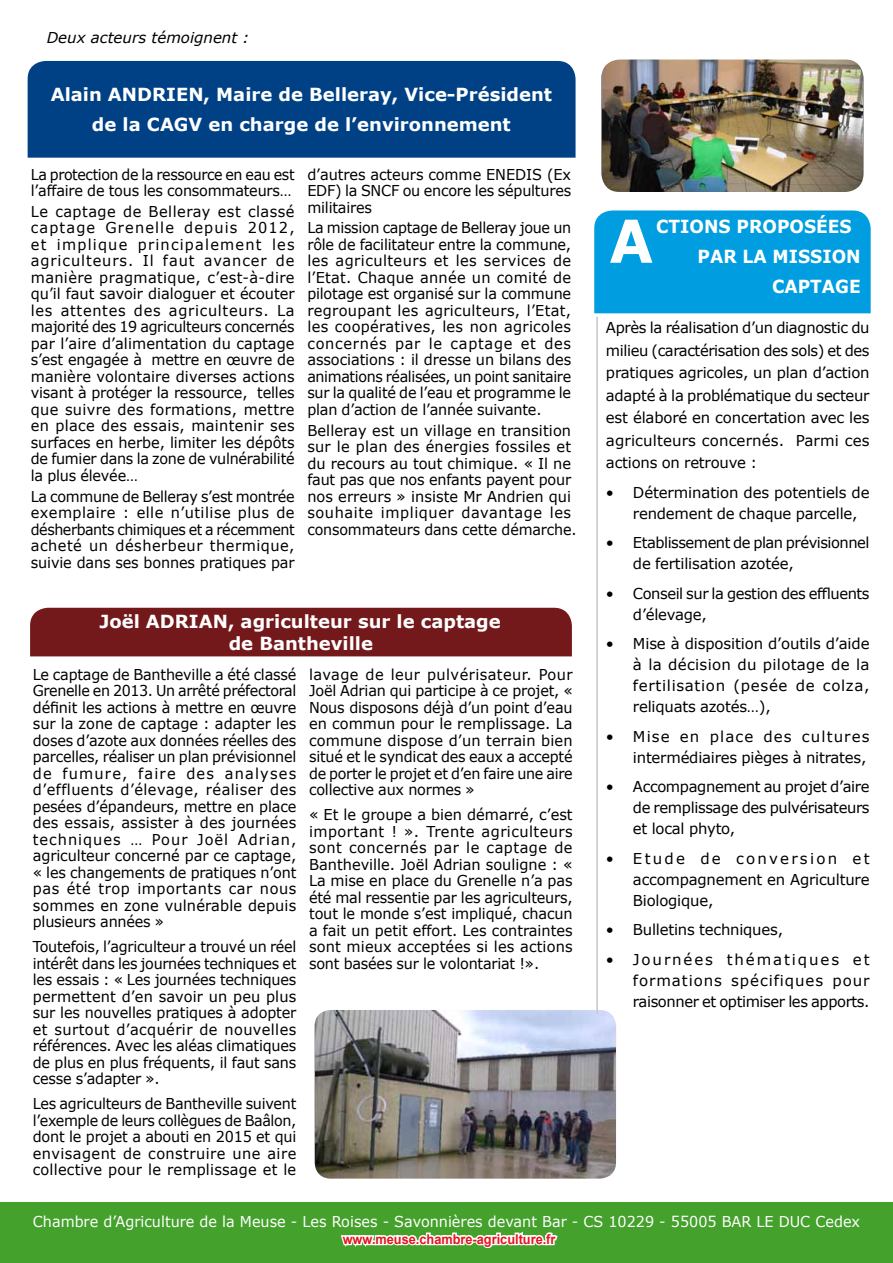
<style>
.page{position:relative;width:893px;height:1263px;background:#fff}
.page>*{position:absolute;margin:0;border:0;box-sizing:border-box;transform-origin:0 0}
.t1{font:700 59.25px "Verdana";color:#fff;scale:.95 1}
.t2{font:700 18px/30px "Verdana";color:#fff;text-align:center}
.t3{font:700 18px/30px "Verdana";color:#fff;text-align:right;scale:.95 1}
.t4{font:15px/16.5px "Verdana";letter-spacing:-.015em;color:#000;text-align:justify}
.t5{font:15px/16.5px "Verdana";letter-spacing:-.015em;color:#000;text-align:justify;scale:.96 1}
.t6{font:15px "Verdana";color:#fff;scale:.96 1}
.t7{font:15px/16.5px "Verdana";letter-spacing:-.015em;color:#000;scale:.95 1}
.t8{font:italic 15px "Verdana";color:#000}
.t9{font:700 13.5px "Arial";color:#e31520;scale:.94 1}
</style>
<div class="page">
<div style="left:28px;top:61px;width:548px;height:97px;background:#004186"></div>
<div style="left:30px;top:608px;width:542px;height:48px;background:#74191b"></div>
<img style="left:315px;top:1010px;width:301px;height:168px">
<div style="left:594px;top:210px;width:277px;height:103px;background:#009ee0"></div>
<hr style="left:596px;top:317px;width:2px;height:696px;background:#c6c7c8">
<img style="left:601px;top:60px;width:262px;height:132px">
<div style="left:0;top:1203px;width:893px;height:60px;background:#44a12b"></div>
<svg style="left:340px;top:1231px;width:218px;height:17px"></svg>
<p class="t8" style="left:47px;top:28px;width:204px">Deux acteurs témoignent :</p>
<p class="t2" style="left:51px;top:80px;width:503px">Alain ANDRIEN, Maire de Belleray, Vice-Président de la CAGV en charge de l’environnement</p>
<p class="t7" style="left:31px;top:166px;width:279px">La protection de la ressource en eau est l’affaire de tous les consommateurs…</p>
<p class="t4" style="left:31px;top:203px;width:265px">Le captage de Belleray est classé captage Grenelle depuis 2012, et implique principalement les agriculteurs. Il faut avancer de manière pragmatique, c’est-à-dire qu’il faut savoir dialoguer et écouter les attentes des agriculteurs. La majorité des 19 agriculteurs concernés par l’aire d’alimentation du captage s’est engagée à mettre en œuvre de manière volontaire diverses actions visant à protéger la ressource, telles que suivre des formations, mettre en place des essais, maintenir ses surfaces en herbe, limiter les dépôts de fumier dans la zone de vulnérabilité la plus élevée…</p>
<p class="t5" style="left:31px;top:488px;width:276px">La commune de Belleray s’est montrée exemplaire : elle n’utilise plus de désherbants chimiques et a récemment acheté un désherbeur thermique, suivie dans ses bonnes pratiques par</p>
<p class="t4" style="left:307px;top:166px;width:265px">d’autres acteurs comme ENEDIS (Ex EDF) la SNCF ou encore les sépultures militaires</p>
<p class="t5" style="left:307px;top:219px;width:276px">La mission captage de Belleray joue un rôle de facilitateur entre la commune, les agriculteurs et les services de l’Etat. Chaque année un comité de pilotage est organisé sur la commune regroupant les agriculteurs, l’Etat, les coopératives, les non agricoles concernés par le captage et des associations : il dresse un bilans des animations réalisées, un point sanitaire sur la qualité de l’eau et programme le plan d’action de l’année suivante.</p>
<p class="t4" style="left:307px;top:422px;width:271px;text-align:left">Belleray est un village en transition sur le plan des énergies fossiles et du recours au tout chimique. « Il ne faut pas que nos enfants payent pour nos erreurs » insiste Mr Andrien qui souhaite impliquer davantage les consommateurs dans cette démarche.</p>
<p class="t2" style="left:99px;top:606px;width:89px">Joël Adrian</p>
<p class="t2" style="left:228px;top:610px;width:274px;line-height:22.5px;text-align:left">, agriculteur sur le captage de Bantheville</p>
<p class="t5" style="left:33px;top:666px;width:276px">Le captage de Bantheville a été classé Grenelle en 2013. Un arrêté préfectoral définit les actions à mettre en œuvre sur la zone de captage : adapter les doses d’azote aux données réelles des parcelles, réaliser un plan prévisionnel de fumure, faire des analyses d’effluents d’élevage, réaliser des pesées d’épandeurs, mettre en place des essais, assister à des journées techniques … Pour Joël Adrian, agriculteur concerné par ce captage, « les changements de pratiques n’ont pas été trop importants car nous sommes en zone vulnérable depuis plusieurs années »</p>
<p class="t5" style="left:33px;top:938px;width:276px">Toutefois, l’agriculteur a trouvé un réel intérêt dans les journées techniques et les essais : « Les journées techniques permettent d’en savoir un peu plus sur les nouvelles pratiques à adopter et surtout d’acquérir de nouvelles références. Avec les aléas climatiques de plus en plus fréquents, il faut sans cesse s’adapter ».</p>
<p class="t5" style="left:33px;top:1095px;width:276px">Les agriculteurs de Bantheville suivent l’exemple de leurs collègues de Baâlon, dont le projet a abouti en 2015 et qui envisagent de construire une aire collective pour le remplissage et le</p>
<p class="t4" style="left:309px;top:666px;width:265px">lavage de leur pulvérisateur. Pour Joël Adrian qui participe à ce projet, « Nous disposons déjà d’un point d’eau en commun pour le remplissage. La commune dispose d’un terrain bien situé et le syndicat des eaux a accepté de porter le projet et d’en faire une aire collective aux normes »</p>
<p class="t4" style="left:309px;top:806px;width:265px">« Et le groupe a bien démarré, c’est important ! ». Trente agriculteurs sont concernés par le captage de Bantheville. Joël Adrian souligne : « La mise en place du Grenelle n’a pas été mal ressentie par les agriculteurs, tout le monde s’est impliqué, chacun a fait un petit effort. Les contraintes sont mieux acceptées si les actions sont basées sur le volontariat !».</p>
<h1 class="t1" style="left:609px;top:203px;width:41px">a</h1>
<p class="t3" style="left:656px;top:211px;width:14px">ctions</p>
<p class="t3" style="left:737px;top:211px;width:15px">propos</p>
<p class="t3" style="left:816px;top:211px;width:25px">ées</p>
<p class="t3" style="left:697px;top:241px;width:15px">par</p>
<p class="t3" style="left:743px;top:241px;width:62px">la Mission<br>Captage</p>
<p class="t4" style="left:606px;top:316px;width:265px;line-height:22.5px">Après la réalisation d’un diagnostic du milieu (caractérisation des sols) et des pratiques agricoles, un plan d’action adapté à la problématique du secteur est élaboré en concertation avec les agriculteurs concernés. Parmi ces actions on retrouve :</p>
<p class="t4" style="left:633px;top:482px;width:238px;line-height:21px;text-indent:-27px">• Détermination des potentiels de rendement de chaque parcelle,</p>
<p class="t4" style="left:633px;top:532px;width:238px;line-height:21px;text-indent:-27px">• Etablissement de plan prévisionnel de fertilisation azotée,</p>
<p class="t4" style="left:633px;top:583px;width:238px;line-height:21px;text-indent:-27px">• Conseil sur la gestion des effluents d’élevage,</p>
<p class="t4" style="left:633px;top:633px;width:238px;line-height:21px;text-indent:-27px">• Mise à disposition d’outils d’aide à la décision du pilotage de la fertilisation (pesée de colza, reliquats azotés…),</p>
<p class="t4" style="left:606px;top:726px;width:265px;line-height:21px;text-align:right">• Mise en place des cultures intermédiaires pièges à nitrates,</p>
<p class="t4" style="left:633px;top:776px;width:238px;line-height:21px;text-indent:-27px">• Accompagnement au projet d’aire de remplissage des pulvérisateurs et local phyto,</p>
<p class="t4" style="left:633px;top:848px;width:238px;line-height:21px;text-indent:-27px">• Etude de conversion et accompagnement en Agriculture Biologique,</p>
<p class="t4" style="left:606px;top:921px;width:179px">• Bulletins techniques,</p>
<p class="t4" style="left:633px;top:949px;width:238px;line-height:21px;text-indent:-27px">• Journées thématiques et formations spécifiques pour raisonner et optimiser les apports.</p>
<p class="t6" style="left:33px;top:1211px;width:863px">Chambre d’Agriculture de la Meuse - Les Roises - Savonnières devant Bar - CS 10229 - 55005 BAR LE DUC Cedex</p>
<p class="t9" style="left:343px;top:1230px;width:228px">www.meuse.chambre-agriculture.fr</p>
</div>
